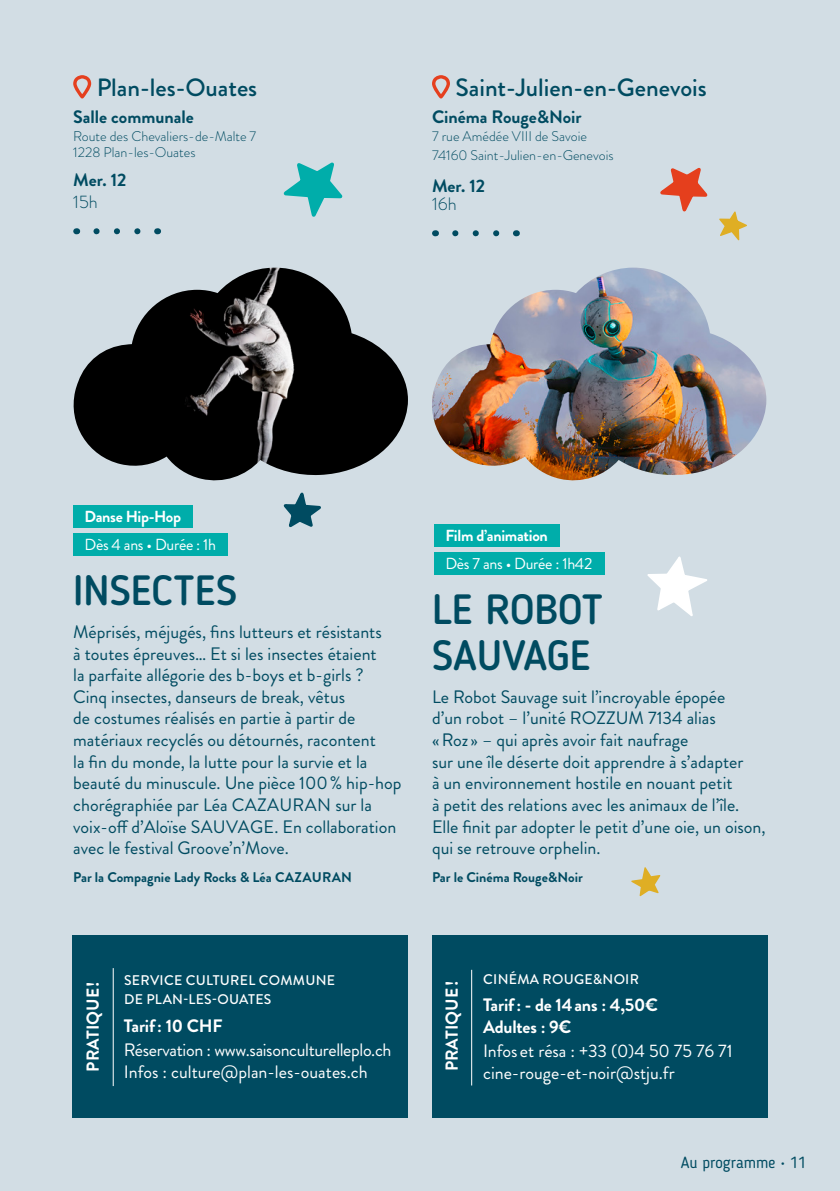
<style>
.page{position:relative;width:840px;height:1191px;background:#fff}
.page>*{position:absolute;margin:0;border:0;box-sizing:border-box;transform-origin:0 0}
.t1{font:500 42px/46px "Blogger Sans";color:#004b61}
.t2{font:500 25px "Brandon Grotesque";color:#004b61}
.t3{font:18px/21.6px "Brandon Grotesque";color:#004b61}
.t4{font:18px/21.6px "Brandon Grotesque";letter-spacing:-.02em;color:#fff}
.t5{font:18px/21.6px "Brandon Grotesque";color:#fff}
.t6{font:700 18px "Brandon Grotesque";color:#004b61}
.t7{font:700 18px/21.6px "Brandon Grotesque";letter-spacing:-.01em;color:#fff}
.t8{font:300 18px "Brandon Grotesque";color:#004b61}
.t9{font:700 17.4px "Brandon Grotesque";color:#fff}
.t10{font:16px "Brandon Grotesque";letter-spacing:-.02em;color:#fff}
.t11{font:700 16px "Brandon Grotesque";letter-spacing:-.02em;color:#fff}
.t12{font:16px "Blogger Sans";color:#004b61}
.t13{font:300 14px/18.8px "Brandon Grotesque";color:#004b61}
.t14{font:700 14px "Brandon Grotesque";color:#004b61}
.t15{font:500 14px/19px "Brandon Grotesque";letter-spacing:.02em;color:#fff}
</style>
<div class="page">
<div style="left:0;top:0;width:839px;height:1191px;background:#d2dde4"></div>
<svg style="left:283px;top:162px;width:60px;height:55px"></svg>
<svg style="left:283px;top:492px;width:38px;height:36px"></svg>
<svg style="left:631px;top:867px;width:29px;height:29px"></svg>
<svg style="left:432px;top:75px;width:17px;height:23px"></svg>
<svg style="left:455px;top:230px;width:45px;height:6px"></svg>
<div style="left:434px;top:524px;width:125px;height:23px;background:#00adaa"></div>
<div style="left:434px;top:552px;width:170px;height:23px;background:#00adaa"></div>
<div style="left:73px;top:935px;width:335px;height:182px;background:#004b61"></div>
<hr style="left:113px;top:968px;width:1px;height:118px;background:#fff">
<svg style="left:660px;top:168px;width:86px;height:72px"></svg>
<svg style="left:73px;top:75px;width:18px;height:23px"></svg>
<svg style="left:96px;top:228px;width:45px;height:6px"></svg>
<div style="left:73px;top:505px;width:120px;height:23px;background:#00adaa"></div>
<div style="left:73px;top:533px;width:155px;height:23px;background:#00adaa"></div>
<div style="left:432px;top:935px;width:335px;height:182px;background:#004b61"></div>
<hr style="left:471px;top:969px;width:1px;height:116px;background:#fff">
<img style="left:73px;top:268px;width:335px;height:213px">
<img style="left:432px;top:268px;width:334px;height:213px">
<svg style="left:647px;top:556px;width:60px;height:60px"></svg>
<h2 class="t2" style="left:97px;top:71px;width:162px">Plan-les-Ouates</h2>
<p class="t6" style="left:73px;top:104px;width:122px">Salle communale</p>
<p class="t13" style="left:73px;top:129px;width:184px;line-height:16px">Route des Chevaliers-de-Malte 7<br>1228 Plan-les-Ouates</p>
<p class="t6" style="left:73px;top:167px;width:55px">Mer. 12</p>
<p class="t8" style="left:73px;top:189px;width:26px">15h</p>
<h2 class="t2" style="left:455px;top:71px;width:253px">Saint-Julien-en-Genevois</h2>
<p class="t6" style="left:432px;top:104px;width:151px">Cinéma Rouge&amp;Noir</p>
<p class="t13" style="left:432px;top:127px;width:183px">7 rue Amédée VIII de Savoie<br>74160 Saint-Julien-en-Genevois</p>
<p class="t6" style="left:432px;top:173px;width:55px">Mer. 12</p>
<p class="t8" style="left:432px;top:191px;width:26px">16h</p>
<p class="t11" style="left:84px;top:505px;width:98px">Danse Hip-Hop</p>
<p class="t10" style="left:84px;top:534px;width:133px">Dès 4 ans • Durée : 1h</p>
<h1 class="t1" style="left:73px;top:567px;width:165px">INSECTES</h1>
<p class="t3" style="left:73px;top:621px;width:329px">Méprisés, méjugés, fins lutteurs et résistants<br>à toutes épreuves… Et si les insectes étaient<br>la parfaite allégorie des b-boys et b-girls ?<br>Cinq insectes, danseurs de break, vêtus<br>de costumes réalisés en partie à partir de matériaux recyclés ou détournés, racontent<br>la fin du monde, la lutte pour la survie et la beauté du minuscule. Une pièce 100% hip-hop chorégraphiée par Léa CAZAURAN sur la voix-off d’Aloïse SAUVAGE. En collaboration avec le festival Groove’n’Move.</p>
<p class="t14" style="left:73px;top:867px;width:280px">Par la Compagnie Lady Rocks &amp; Léa CAZAURAN</p>
<p class="t11" style="left:445px;top:524px;width:104px">Film d’animation</p>
<p class="t10" style="left:445px;top:553px;width:148px">Dès 7 ans • Durée : 1h42</p>
<h1 class="t1" style="left:432px;top:586px;width:172px">LE ROBOT<br>SAUVAGE</h1>
<p class="t3" style="left:432px;top:686px;width:335px">Le Robot Sauvage suit l’incroyable épopée<br>d’un robot – l’unité ROZZUM 7134 alias<br>«Roz » – qui après avoir fait naufrage<br>sur une île déserte doit apprendre à s’adapter<br>à un environnement hostile en nouant petit<br>à petit des relations avec les animaux de l’île.<br>Elle finit par adopter le petit d’une oie, un oison, qui se retrouve orphelin.</p>
<p class="t14" style="left:432px;top:867px;width:152px">Par le Cinéma Rouge&amp;Noir</p>
<p class="t9" style="left:81px;top:1071px;width:92px;rotate:-90deg">PRATIQUE!</p>
<p class="t15" style="left:124px;top:971px;width:212px">SERVICE CULTUREL COMMUNE<br>DE PLAN-LES-OUATES</p>
<p class="t7" style="left:124px;top:1014px;width:100px">Tarif: 10 CHF</p>
<p class="t4" style="left:124px;top:1039px;width:269px">Réservation : www.saisonculturelleplo.ch<br>Infos : culture@plan-les-ouates.ch</p>
<p class="t9" style="left:439px;top:1071px;width:92px;rotate:-90deg">PRATIQUE!</p>
<p class="t15" style="left:483px;top:969px;width:157px">CINÉMA ROUGE&amp;NOIR</p>
<p class="t7" style="left:483px;top:994px;width:176px">Tarif: - de 14ans : 4,50€<br>Adultes : 9€</p>
<p class="t5" style="left:483px;top:1040px;width:251px">Infos et résa : +33 (0)4 50 75 76 71 cine-rouge-et-noir@stju.fr</p>
<p class="t12" style="left:680px;top:1153px;width:127px">Au programme • 11</p>
</div>
